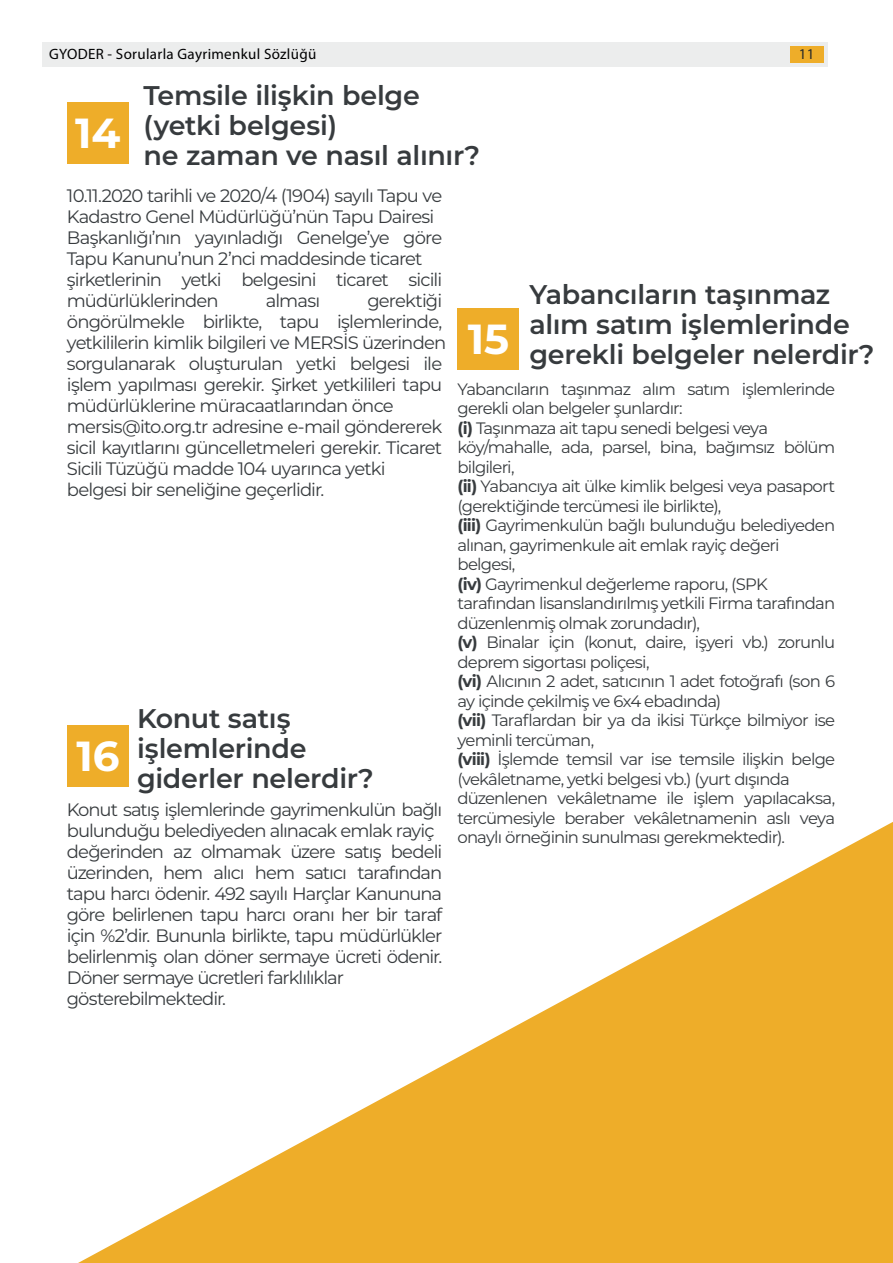
<style>
.page{position:relative;width:893px;height:1263px;background:#fff}
.page>*{position:absolute;margin:0;border:0;box-sizing:border-box;transform-origin:0 0}
.t1{font:700 42px "Montserrat";color:#fff}
.t2{font:600 27px/30px "Montserrat";letter-spacing:-.01em;color:#373b3e}
.t3{font:18px/21px "Montserrat";letter-spacing:-.055em;color:#373b3e}
.t4{font:16.5px/19.5px "Montserrat";letter-spacing:-.05em;color:#373b3e}
.t5{font:15px "Myriad Pro";letter-spacing:.02em;color:#000001}
.t6{font:15px "Myriad Pro";color:#23272a}
.s1{font-weight:700}
</style>
<div class="page">
<svg style="left:78px;top:822px;width:815px;height:441px"></svg>
<div style="left:42px;top:43px;width:785px;height:24px;background:#eceded"></div>
<div style="left:790px;top:46px;width:33px;height:17px;background:#eead29"></div>
<div style="left:67px;top:725px;width:62px;height:62px;background:#eead29"></div>
<div style="left:457px;top:308px;width:62px;height:62px;background:#eead29"></div>
<div style="left:67px;top:102px;width:62px;height:62px;background:#eead29"></div>
<p class="t5" style="left:49px;top:48px;width:269px">GYODER - Sorularla Gayrimenkul Sözlüğü</p>
<p class="t6" style="left:799px;top:48px;width:17px">11</p>
<h2 class="t2" style="left:144px;top:80px;width:338px">Temsile ilişkin belge (yetki belgesi)<br>ne zaman ve nasıl alınır?</h2>
<p class="t3" style="left:67px;top:186px;width:377px">10.11.2020 tarihli ve 2020/4 (1904) sayılı Tapu ve Kadastro Genel Müdürlüğü’nün Tapu Dairesi Başkanlığı’nın yayınladığı Genelge’ye göre Tapu Kanunu’nun 2’nci maddesinde ticaret şirketlerinin yetki belgesini ticaret sicili müdürlüklerinden</p>
<h1 class="t1" style="left:75px;top:109px;width:47px">14</h1>
<h2 class="t2" style="left:529px;top:280px;width:347px">Yabancıların taşınmaz alım satım işlemlerinde gerekli belgeler nelerdir?</h2>
<p class="t4" style="left:457px;top:379px;width:379px">Yabancıların taşınmaz alım satım işlemlerinde gerekli olan belgeler şunlardır:<br><span class="s1">(i)</span> Taşınmaza ait tapu senedi belgesi veya köy/mahalle, ada, parsel, bina, bağımsız bölüm bilgileri,<br><span class="s1">(ii)</span> Yabancıya ait ülke kimlik belgesi veya pasaport (gerektiğinde tercümesi ile birlikte),<br><span class="s1">(iii)</span> Gayrimenkulün bağlı bulunduğu belediyeden alınan, gayrimenkule ait emlak rayiç değeri belgesi,<br><span class="s1">(iv)</span> Gayrimenkul değerleme raporu, (SPK tarafından lisanslandırılmış yetkili Firma tarafından düzenlenmiş olmak zorundadır),<br><span class="s1">(v)</span> Binalar için (konut, daire, işyeri vb.) zorunlu deprem sigortası poliçesi,<br><span class="s1">(vi)</span> Alıcının 2 adet, satıcının 1 adet fotoğrafı (son 6 ay içinde çekilmiş ve 6x4 ebadında)<br><span class="s1">(vii)</span> Taraflardan bir ya da ikisi Türkçe bilmiyor ise yeminli tercüman,<br><span class="s1">(viii)</span> İşlemde temsil var ise temsile ilişkin belge (vekâletname, yetki belgesi vb.) (yurt dışında düzenlenen vekâletname ile işlem yapılacaksa, tercümesiyle beraber vekâletnamenin aslı veya onaylı örneğinin sunulması gerekmektedir).</p>
<p class="t3" style="left:67px;top:291px;width:381px;text-indent:300px">gerektiği öngörülmekle birlikte, tapu işlemlerinde, yetkililerin kimlik bilgileri ve MERSİS üzerinden sorgulanarak oluşturulan yetki belgesi ile işlem yapılması gerekir. Şirket yetkilileri tapu müdürlüklerine müracaatlarından önce mersis@ito.org.tr adresine e-mail göndererek sicil kayıtlarını güncelletmeleri gerekir. Ticaret Sicili Tüzüğü madde 104 uyarınca yetki belgesi bir seneliğine geçerlidir.</p>
<p class="t3" style="left:266px;top:291px;width:56px">alması</p>
<h1 class="t1" style="left:468px;top:315px;width:43px">15</h1>
<h2 class="t2" style="left:137px;top:704px;width:238px">Konut satış işlemlerinde giderler nelerdir?</h2>
<p class="t3" style="left:67px;top:799px;width:377px">Konut satış işlemlerinde gayrimenkulün bağlı bulunduğu belediyeden alınacak emlak rayiç değerinden az olmamak üzere satış bedeli üzerinden, hem alıcı hem satıcı tarafından tapu harcı ödenir. 492 sayılı Harçlar Kanununa göre belirlenen tapu harcı oranı her bir taraf için %2’dir. Bununla birlikte, tapu müdürlükler belirlenmiş olan döner sermaye ücreti ödenir.<br>Döner sermaye ücretleri farklılıklar gösterebilmektedir.</p>
<h1 class="t1" style="left:76px;top:732px;width:45px">16</h1>
</div>
